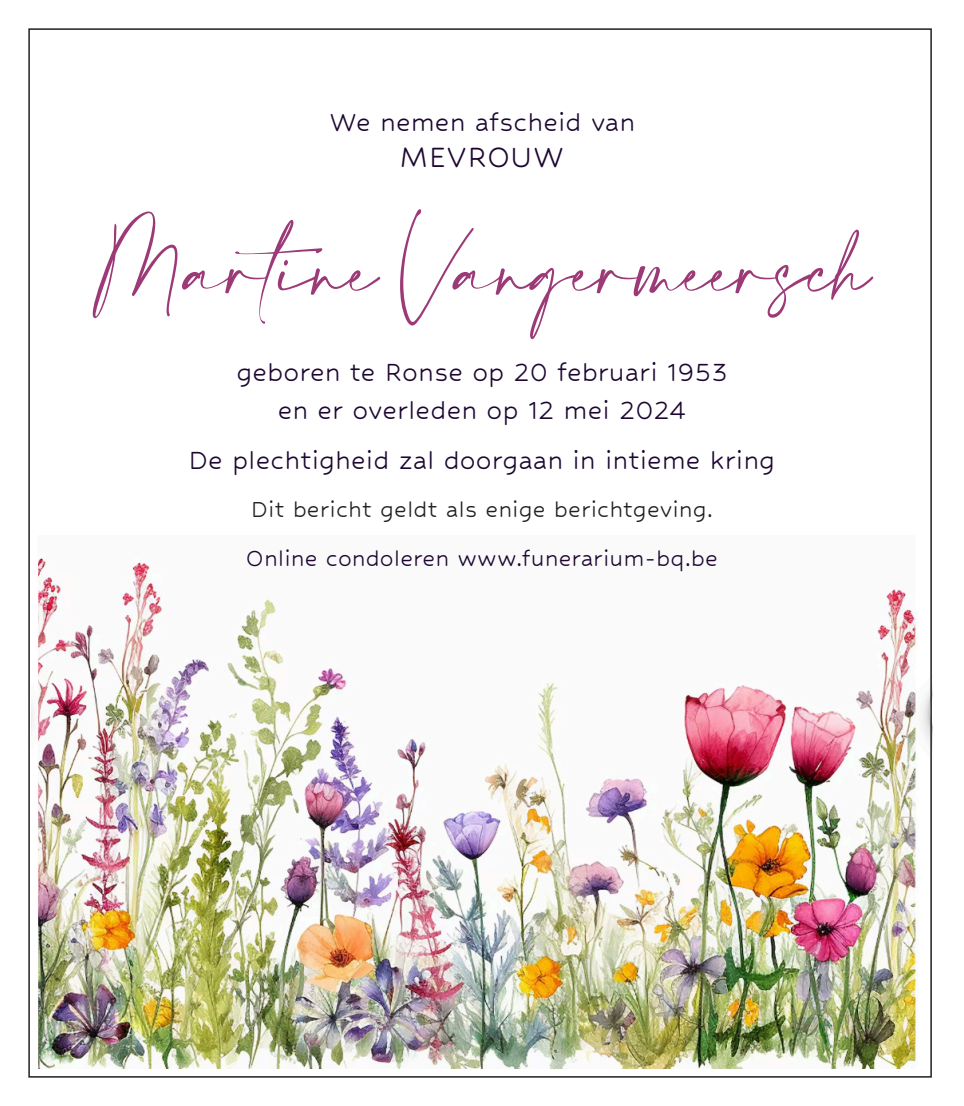
<style>
.page{position:relative;width:964px;height:1106px;background:#fff}
.page>*{position:absolute;margin:0;border:0;box-sizing:border-box;transform-origin:0 0}
.t1{font:60px "Amalfi Coast";color:#9c3a78;scale:.9 1}
.t2{font:36px "Hubballi";color:#1d0731}
.t3{font:32px/38.4px "Hubballi";color:#1d0731;text-align:center}
.t4{font:28px "Hubballi";color:#231f20}
.t5{font:28px "Hubballi";color:#1d0731}
</style>
<div class="page">
<img style="left:32px;top:554px;width:897px;height:514px">
<p class="t3" style="left:329px;top:100px;width:308px">We nemen afscheid van</p>
<p class="t2" style="left:399px;top:133px;width:167px">MEVROUW</p>
<p class="t1" style="left:93px;top:237px;width:865px">Martine Vangermeersch</p>
<p class="t3" style="left:236px;top:351px;width:493px">geboren te Ronse op 20 februari 1953 en er overleden op 12 mei 2024</p>
<p class="t3" style="left:189px;top:439px;width:588px">De plechtigheid zal doorgaan in intieme kring</p>
<p class="t4" style="left:251px;top:491px;width:464px">Dit bericht geldt als enige berichtgeving.</p>
<p class="t5" style="left:246px;top:539px;width:474px">Online condoleren www.funerarium-bq.be</p>
</div>
